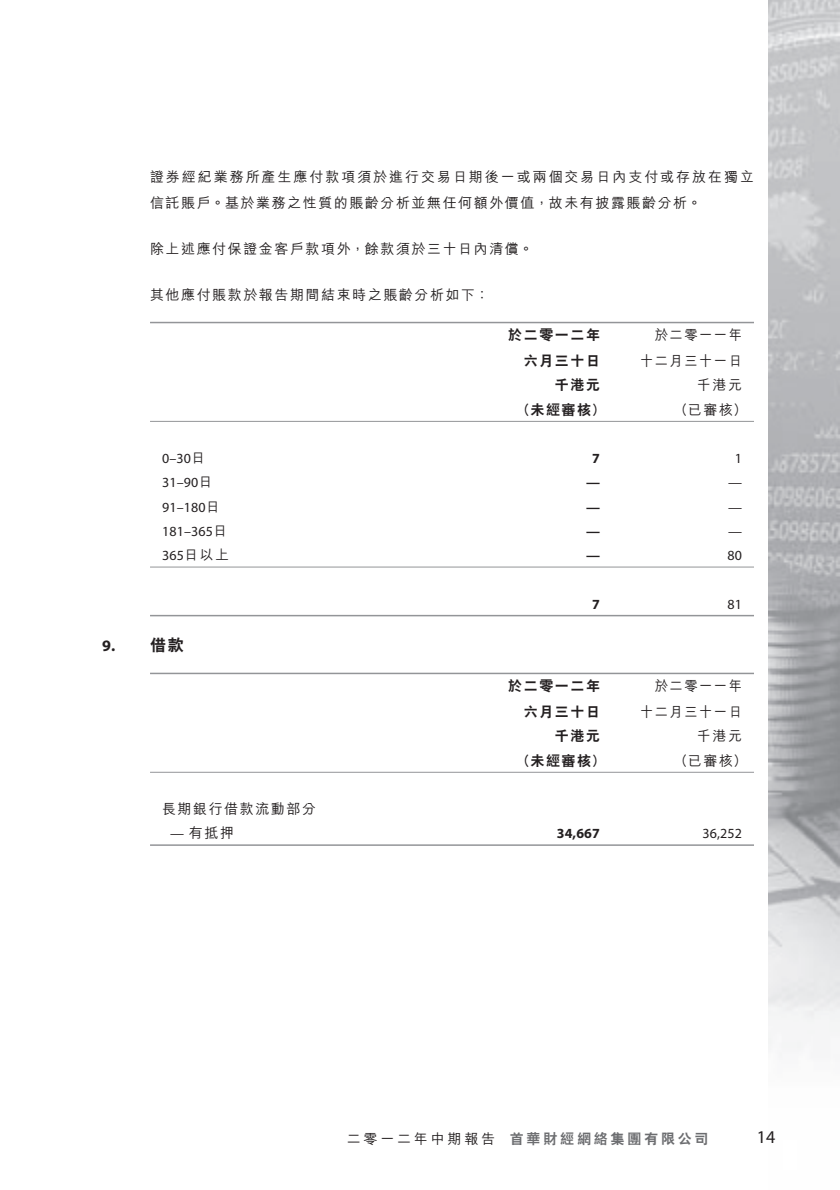
<style>
.page{position:relative;width:840px;height:1190px;background:#fff}
.page>*{position:absolute;margin:0;border:0;box-sizing:border-box;transform-origin:0 0}
.t1{font:18px "Myriad Pro";color:#231f20}
.t2{font:700 16px "Myriad Pro";color:#231f20}
.t3{font:14px "M Hei HK Medium E Ten B5 H";letter-spacing:.11em;color:#231f20}
.t4{font:14px/26px "M Hei HK Medium E Ten B5 H";letter-spacing:.14em;color:#231f20}
.t5{font:14px "Myriad Pro";letter-spacing:.01em;color:#231f20}
.t6{font:14px/26px "C Hei 2 HK Xbold E Ten B5 H";letter-spacing:.11em;color:#231f20;text-align:right}
.t7{font:14px/26px "M Hei HK Medium E Ten B5 H";letter-spacing:.11em;color:#231f20;text-align:right;scale:.95 1}
.t8{font:14px "C Hei 2 HK Xbold E Ten B5 H";letter-spacing:.2em;color:#6c6d70}
.t9{font:700 14px "Myriad Pro";color:#231f20}
.s1{font-family:"M Hei HK Medium E Ten B5 H"}
.s2{font-family:"C Hei 2 HK Xbold E Ten B5 H";font-weight:400}
.s3{font-family:"Myriad Pro"}
.s4{font-family:"M Hei HK Medium E Ten B5 H";color:#231f20}
</style>
<div class="page">
<img style="left:768px;top:0;width:71px;height:1056px">
<hr style="left:150px;top:322px;width:604px;height:1px;background:#939598">
<hr style="left:150px;top:421px;width:604px;height:1px;background:#939598">
<hr style="left:150px;top:567px;width:604px;height:1px;background:#939598">
<hr style="left:150px;top:615px;width:604px;height:1px;background:#939598">
<hr style="left:150px;top:673px;width:604px;height:1px;background:#939598">
<hr style="left:150px;top:772px;width:604px;height:1px;background:#939598">
<hr style="left:150px;top:844px;width:604px;height:2px;background:#939598">
<p class="t4" style="left:150px;top:166px;width:606px">證券經紀業務所產生應付款項須於進行交易日期後一或兩個交易日內支付或存放在獨立信託賬戶。基於業務之性質的賬齡分析並無任何額外價值，故未有披露賬齡分析。</p>
<p class="t3" style="left:150px;top:243px;width:385px">除上述應付保證金客戶款項外，餘款須於三十日內清償。</p>
<p class="t3" style="left:150px;top:289px;width:341px">其他應付賬款於報告期間結束時之賬齡分析如下：</p>
<p class="t6" style="left:508px;top:324px;width:93px">於二零一二年六月三十日</p>
<p class="t7" style="left:640px;top:324px;width:109px">於二零一一年十二月三十一日</p>
<p class="t6" style="left:555px;top:374px;width:47px">千港元</p>
<p class="t3" style="left:697px;top:380px;width:47px">千港元</p>
<p class="t6" style="left:516px;top:398px;width:90px">（未經審核）</p>
<p class="t3" style="left:674px;top:404px;width:75px">（已審核）</p>
<p class="t5" style="left:162px;top:453px;width:45px">0–30<span class="s1">日</span></p>
<p class="t9" style="left:592px;top:450px;width:9px">7</p>
<p class="t5" style="left:735px;top:453px;width:9px">1</p>
<p class="t5" style="left:162px;top:477px;width:52px">31–90<span class="s1">日</span></p>
<p class="t9" style="left:586px;top:474px;width:15px">—</p>
<p class="t5" style="left:728px;top:477px;width:15px">—</p>
<p class="t5" style="left:162px;top:502px;width:59px">91–180<span class="s1">日</span></p>
<p class="t9" style="left:586px;top:499px;width:15px">—</p>
<p class="t5" style="left:728px;top:502px;width:15px">—</p>
<p class="t5" style="left:162px;top:526px;width:67px">181–365<span class="s1">日</span></p>
<p class="t9" style="left:586px;top:523px;width:15px">—</p>
<p class="t5" style="left:728px;top:526px;width:15px">—</p>
<p class="t5" style="left:162px;top:550px;width:69px">365<span class="s1">日以上</span></p>
<p class="t9" style="left:586px;top:547px;width:15px">—</p>
<p class="t5" style="left:728px;top:550px;width:16px">80</p>
<p class="t9" style="left:592px;top:596px;width:9px">7</p>
<p class="t5" style="left:728px;top:599px;width:16px">81</p>
<p class="t2" style="left:102px;top:636px;width:83px">9. <span class="s2">借款</span></p>
<p class="t6" style="left:508px;top:675px;width:93px">於二零一二年六月三十日</p>
<p class="t7" style="left:640px;top:675px;width:109px">於二零一一年十二月三十一日</p>
<p class="t6" style="left:555px;top:725px;width:47px">千港元</p>
<p class="t3" style="left:697px;top:731px;width:47px">千港元</p>
<p class="t6" style="left:516px;top:749px;width:90px">（未經審核）</p>
<p class="t3" style="left:674px;top:755px;width:75px">（已審核）</p>
<p class="t3" style="left:162px;top:804px;width:155px">長期銀行借款流動部分</p>
<p class="t3" style="left:170px;top:828px;width:65px"><span class="s3">—</span> 有抵押</p>
<p class="t9" style="left:557px;top:825px;width:45px">34,667</p>
<p class="t5" style="left:702px;top:828px;width:41px">36,252</p>
<p class="t8" style="left:347px;top:1133px;width:363px"><span class="s4">二零一二年中期報告</span> 首華財經網絡集團有限公司</p>
<p class="t1" style="left:757px;top:1130px;width:20px">14</p>
</div>
